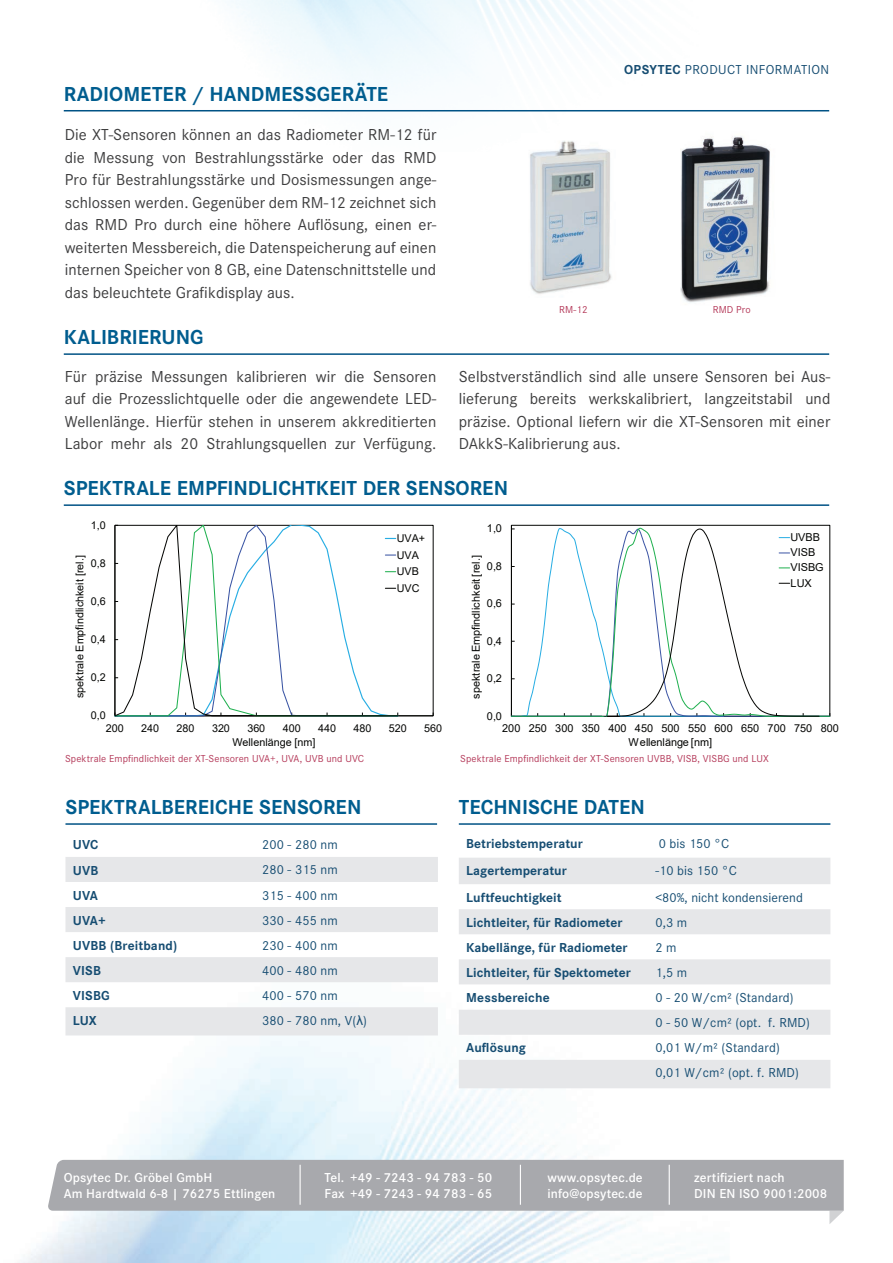
<style>
.page{position:relative;width:893px;height:1263px;background:#fff}
.page>*{position:absolute;margin:0;border:0;box-sizing:border-box;transform-origin:0 0}
.t1{font:700 21px "Corporate S";color:#005d8f}
.t2{font:16.5px/22.5px "Corporate S";letter-spacing:.005em;color:#3e3e3f;text-align:justify}
.t3{font:13.5px/25.3px "Corporate S";letter-spacing:.01em;color:#164d72}
.t4{font:700 13.5px "Corporate S";letter-spacing:.005em;color:#164d72}
.t5{font:600 13.5px/16.2px "Corporate S";letter-spacing:.01em;color:#fff}
.t6{font:13.5px "Corporate S";letter-spacing:.03em;color:#164d72}
.t7{font:10.95px/15.1px "Arial";color:#040503}
.t8{font:10.8px/16.6px "Arial";color:#040503}
.t9{font:10.5px "Corporate S";letter-spacing:.01em;color:#b43959}
.s1{font-weight:700}
.s2{font-family:"Arial"}
</style>
<div class="page">
<img style="left:22px;top:1035px;width:708px;height:228px">
<svg style="left:48px;top:1160px;width:796px;height:64px;background:#b5b8bd"></svg>
<hr style="left:300px;top:1165px;width:1px;height:40px;background:#fff">
<hr style="left:520px;top:1165px;width:1px;height:40px;background:#fff">
<hr style="left:669px;top:1165px;width:1px;height:40px;background:#fff">
<hr style="left:115px;top:715px;width:318px;height:1px;background:#040503">
<svg style="left:115px;top:525px;width:284px;height:191px"></svg>
<div style="left:380px;top:530px;width:50px;height:67px;background:#fff"></div>
<svg style="left:385px;top:554px;width:11px;height:2px"></svg>
<hr style="left:511px;top:525px;width:1px;height:191px;background:#040503">
<hr style="left:511px;top:716px;width:319px;height:1px;background:#040503">
<svg style="left:521px;top:527px;width:299px;height:189px"></svg>
<hr style="left:64px;top:504px;width:765px;height:2px;background:#005285">
<hr style="left:65px;top:823px;width:372px;height:2px;background:#005285">
<svg style="left:65px;top:857px;width:373px;height:178px;fill:#e6e7e9"></svg>
<hr style="left:459px;top:823px;width:371px;height:2px;background:#005285">
<svg style="left:459px;top:858px;width:371px;height:230px;fill:#e6e7e9"></svg>
<hr style="left:64px;top:110px;width:765px;height:1px;background:#005285">
<hr style="left:64px;top:353px;width:765px;height:2px;background:#005285">
<img style="left:529px;top:140px;width:87px;height:157px">
<img style="left:681px;top:133px;width:94px;height:172px">
<p class="t1" style="left:64px;top:82px;width:14px">RADIOME</p>
<p class="t1" style="left:152px;top:82px;width:238px">TER / HandMessG eräte</p>
<p class="t2" style="left:65px;top:124px;width:373px">Die XT-Sensoren können an das Radiometer RM-12 für die Messung von Bestrahlungsstärke oder das RMD Pro für Bestrahlungsstärke und Dosismessungen ange&shy;schlossen werden. Gegenüber dem RM-12 zeichnet sich das RMD Pro durch eine höhere Auflösung, einen er&shy;weiterten Messbereich, die Datenspeicherung auf einen internen Speicher von 8 GB, eine Datenschnittstelle und das beleuchtete Grafikdisplay aus.</p>
<p class="t1" style="left:64px;top:325px;width:141px">Kalibrierung</p>
<p class="t6" style="left:624px;top:62px;width:207px"><span class="s1">Opsytec</span> Product Information</p>
<p class="t9" style="left:559px;top:304px;width:30px">RM-12</p>
<p class="t9" style="left:713px;top:304px;width:40px">RMD Pro</p>
<p class="t2" style="left:65px;top:365px;width:373px">Für präzise Messungen kalibrieren wir die Sensoren auf die Prozesslichtquelle oder die angewendete LED-Wellenlänge. Hierfür stehen in unserem akkreditierten Labor mehr als 20 Strahlungsquellen zur Verfügung.</p>
<p class="t2" style="left:459px;top:365px;width:373px">Selbstverständlich sind alle unsere Sensoren bei Aus&shy;lieferung bereits werkskalibriert, langzeitstabil und präzise. Optional liefern wir die XT-Sensoren mit einer DAkkS-Kalibrierung aus.</p>
<p class="t1" style="left:64px;top:476px;width:446px">Spektrale Empfindlichtkeit der Sensoren</p>
<p class="t8" style="left:91px;top:516px;width:16px">1,0</p>
<p class="t8" style="left:71px;top:698px;width:144px;rotate:-90deg">spektrale Empfindlichkeit [rel.]</p>
<p class="t8" style="left:91px;top:555px;width:16px">0,8</p>
<p class="t8" style="left:91px;top:593px;width:16px">0,6</p>
<p class="t8" style="left:91px;top:631px;width:16px">0,4</p>
<p class="t8" style="left:91px;top:669px;width:16px">0,2</p>
<p class="t8" style="left:397px;top:530px;width:30px">UVA+<br>UVA<br>UVB<br>UVC</p>
<p class="t7" style="left:487px;top:521px;width:16px">1,0</p>
<p class="t7" style="left:468px;top:699px;width:145px;rotate:-90deg">spektrale Empfindlichkeit [rel.]</p>
<p class="t7" style="left:487px;top:558px;width:16px">0,8</p>
<p class="t7" style="left:487px;top:596px;width:16px">0,6</p>
<p class="t7" style="left:487px;top:633px;width:16px">0,4</p>
<p class="t7" style="left:487px;top:671px;width:16px">0,2</p>
<p class="t8" style="left:91px;top:707px;width:16px">0,0</p>
<p class="t7" style="left:487px;top:708px;width:16px">0,0</p>
<p class="t7" style="left:791px;top:530px;width:35px">UVBB<br>VISB<br>VISBG<br>LUX</p>
<p class="t8" style="left:106px;top:720px;width:19px">200</p>
<p class="t8" style="left:141px;top:720px;width:19px">240</p>
<p class="t8" style="left:177px;top:720px;width:19px">280</p>
<p class="t8" style="left:212px;top:720px;width:19px">320</p>
<p class="t8" style="left:247px;top:720px;width:19px">360</p>
<p class="t8" style="left:283px;top:720px;width:19px">400</p>
<p class="t8" style="left:318px;top:720px;width:19px">440</p>
<p class="t8" style="left:353px;top:720px;width:19px">480</p>
<p class="t8" style="left:389px;top:720px;width:19px">520</p>
<p class="t8" style="left:424px;top:720px;width:19px">560</p>
<p class="t7" style="left:502px;top:721px;width:338px">200 250 300 350 400 450 500 550 600 650 700 750 800</p>
<p class="t8" style="left:233px;top:734px;width:84px">Wellenlänge [nm]</p>
<p class="t7" style="left:629px;top:735px;width:85px">Wellenlänge [nm]</p>
<p class="t9" style="left:65px;top:752px;width:300px">Spektrale Empfindlichkeit der XT-Sensoren UVA+, UVA, UVB und UVC</p>
<p class="t9" style="left:460px;top:752px;width:310px">Spektrale Empfindlichkeit der XT-Sensoren UVBB, VISB, VISBG und LUX</p>
<p class="t1" style="left:65px;top:795px;width:257px">Spektralbereiche SENSOREN</p>
<p class="t4" style="left:73px;top:837px;width:27px">UVC</p>
<p class="t3" style="left:262px;top:832px;width:77px">200 - 280 nm</p>
<p class="t4" style="left:73px;top:862px;width:26px">UVB</p>
<p class="t3" style="left:262px;top:857px;width:77px">280 - 315 nm</p>
<p class="t4" style="left:73px;top:887px;width:26px">UVA</p>
<p class="t3" style="left:262px;top:882px;width:77px">315 - 400 nm</p>
<p class="t4" style="left:73px;top:912px;width:34px">UVA+</p>
<p class="t3" style="left:262px;top:907px;width:77px">330 - 455 nm</p>
<p class="t4" style="left:73px;top:937px;width:106px">UVBB (Breitband)</p>
<p class="t3" style="left:262px;top:932px;width:77px">230 - 400 nm</p>
<p class="t4" style="left:73px;top:962px;width:28px">VISB</p>
<p class="t3" style="left:262px;top:957px;width:77px">400 - 480 nm</p>
<p class="t4" style="left:73px;top:987px;width:29px">VISBG</p>
<p class="t3" style="left:262px;top:983px;width:77px">400 - 570 nm</p>
<p class="t4" style="left:73px;top:1012px;width:25px">LUX</p>
<p class="t3" style="left:262px;top:1008px;width:106px">380 - 780 nm, V(<span class="s2">λ</span>)</p>
<p class="t1" style="left:459px;top:795px;width:173px">TECHNISCHE DATEN</p>
<p class="t4" style="left:466px;top:836px;width:118px">Betriebstemperatur</p>
<p class="t3" style="left:659px;top:831px;width:72px">0 bis 150 °C</p>
<p class="t4" style="left:466px;top:863px;width:102px">Lagertemperatur</p>
<p class="t3" style="left:655px;top:858px;width:83px">-10 bis 150 °C</p>
<p class="t4" style="left:466px;top:889px;width:97px">Luftfeuchtigkeit</p>
<p class="t3" style="left:655px;top:885px;width:149px">&lt;80%, nicht kondensierend</p>
<p class="t4" style="left:466px;top:914px;width:158px">Lichtleiter, für Radiometer</p>
<p class="t3" style="left:655px;top:910px;width:33px">0,3 m</p>
<p class="t4" style="left:466px;top:940px;width:163px">Kabellänge, für Radiometer</p>
<p class="t3" style="left:655px;top:935px;width:23px">2 m</p>
<p class="t4" style="left:466px;top:965px;width:166px">Lichtleiter, für Spektometer</p>
<p class="t3" style="left:655px;top:960px;width:33px">1,5 m</p>
<p class="t4" style="left:466px;top:990px;width:85px">Messbereiche</p>
<p class="t3" style="left:655px;top:985px;width:156px">0 - 20 W/cm² (Standard)<br>0 - 50 W/cm² (opt. f. RMD)</p>
<p class="t4" style="left:466px;top:1040px;width:61px">Auflösung</p>
<p class="t3" style="left:655px;top:1035px;width:145px">0,01 W/m² (Standard)<br>0,01 W/cm² (opt. f. RMD)</p>
<p class="t5" style="left:64px;top:1169px;width:213px">Opsytec Dr. Gröbel GmbH<br>Am Hardtwald 6-8 | 76275 Ettlingen</p>
<p class="t5" style="left:325px;top:1169px;width:169px">Tel. +49 - 7243 - 94 783 - 50<br>Fax +49 - 7243 - 94 783 - 65</p>
<p class="t5" style="left:547px;top:1169px;width:97px">www.opsytec.de info@opsytec.de</p>
<p class="t5" style="left:694px;top:1169px;width:135px">zertifiziert nach<br>DIN EN ISO 9001:2008</p>
</div>
